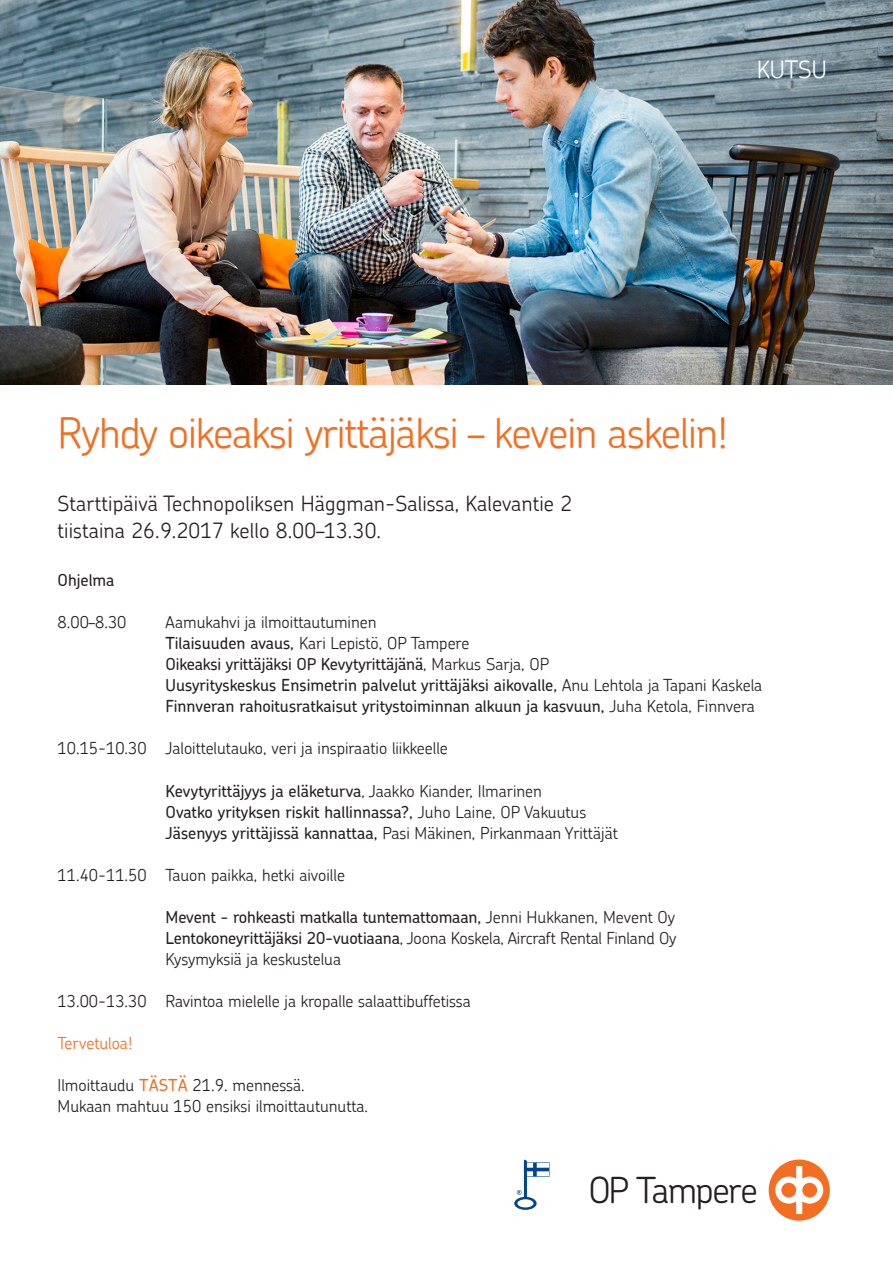
<style>
.page{position:relative;width:893px;height:1263px;background:#fff}
.page>*{position:absolute;margin:0;border:0;box-sizing:border-box;transform-origin:0 0}
.t1{font:300 42px "Chevin";letter-spacing:-.025em;color:#f36e21}
.t2{font:300 36px "Chevin Std";letter-spacing:-.045em;color:#231f20}
.t3{font:300 24px "Chevin";letter-spacing:-.005em;color:#fff}
.t4{font:300 21px "Chevin";letter-spacing:.005em;color:#231f20}
.t5{font:300 16.5px "Chevin";color:#231f20}
.t6{font:500 16.5px "Chevin";letter-spacing:-.005em;color:#231f20}
.t7{font:300 16.5px "Chevin";color:#f36e21}
.s1{font-weight:500}
.s2{font-weight:300}
.s3{font-weight:500;color:#f36e21}
</style>
<div class="page">
<img style="left:0;top:0;width:893px;height:385px">
<div style="left:769px;top:1159px;width:61px;height:62px;background:#f36e21;border-radius:50%"></div>
<svg style="left:775px;top:1166px;width:48px;height:48px"></svg>
<svg style="left:514px;top:1159px;width:35px;height:51px"></svg>
<p class="t3" style="left:757px;top:54px;width:72px">KUTSU</p>
<p class="t1" style="left:58px;top:406px;width:672px">Ryhdy oikeaksi yrittäjäksi – kevein askelin!</p>
<p class="t4" style="left:58px;top:490px;width:516px">Starttipäivä Technopoliksen Häggman-Salissa, Kalevantie 2</p>
<p class="t4" style="left:58px;top:517px;width:325px">tiistaina 26.9.2017 kello 8.00–13.30.</p>
<p class="t6" style="left:58px;top:570px;width:59px">Ohjelma</p>
<p class="t5" style="left:58px;top:612px;width:70px">8.00–8.30</p>
<p class="t5" style="left:166px;top:612px;width:213px">Aamukahvi ja ilmoittautuminen</p>
<p class="t5" style="left:166px;top:633px;width:305px"><span class="s1">Tilaisuuden avaus,</span> Kari Lepistö, OP Tampere</p>
<p class="t6" style="left:166px;top:654px;width:385px">Oikeaksi yrittäjäksi OP Kevytyrittäjänä<span class="s2">, Markus Sarja, OP</span></p>
<p class="t6" style="left:166px;top:675px;width:598px">Uusyrityskeskus Ensimetrin palvelut yrittäjäksi aikovalle, <span class="s2">Anu Lehtola ja Tapani Kaskela</span></p>
<p class="t6" style="left:166px;top:696px;width:591px">Finnveran rahoitusratkaisut yritystoiminnan alkuun ja kasvuun, <span class="s2">Juha Ketola, Finnvera</span></p>
<p class="t5" style="left:58px;top:738px;width:392px">10.15-10.30 Jaloittelutauko, veri ja inspiraatio liikkeelle</p>
<p class="t6" style="left:166px;top:780px;width:378px">Kevytyrittäjyys ja eläketurva<span class="s2">, Jaakko Kiander, Ilmarinen</span></p>
<p class="t6" style="left:166px;top:801px;width:422px">Ovatko yrityksen riskit hallinnassa?, <span class="s2">Juho Laine, OP Vakuutus</span></p>
<p class="t5" style="left:166px;top:822px;width:454px"><span class="s1">Jäsenyys yrittäjissä kannattaa,</span> Pasi Mäkinen, Pirkanmaan Yrittäjät</p>
<p class="t5" style="left:58px;top:864px;width:289px">11.40-11.50 Tauon paikka, hetki aivoille</p>
<p class="t6" style="left:166px;top:906px;width:511px">Mevent - rohkeasti matkalla tuntemattomaan, <span class="s2">Jenni Hukkanen, Mevent Oy</span></p>
<p class="t5" style="left:166px;top:927px;width:512px"><span class="s1">Lentokoneyrittäjäksi 20-vuotiaana</span>, Joona Koskela, Aircraft Rental Finland Oy</p>
<p class="t5" style="left:166px;top:948px;width:177px">Kysymyksiä ja keskustelua</p>
<p class="t5" style="left:58px;top:990px;width:415px">13.00-13.30 Ravintoa mielelle ja kropalle salaattibuffetissa</p>
<p class="t7" style="left:58px;top:1032px;width:76px">Tervetuloa!</p>
<p class="t5" style="left:58px;top:1074px;width:249px">Ilmoittaudu <span class="s3">TÄSTÄ</span> 21.9. mennessä.</p>
<p class="t5" style="left:58px;top:1095px;width:312px">Mukaan mahtuu 150 ensiksi ilmoittautunutta.</p>
<p class="t2" style="left:588px;top:1166px;width:171px">OP Tampere</p>
</div>
